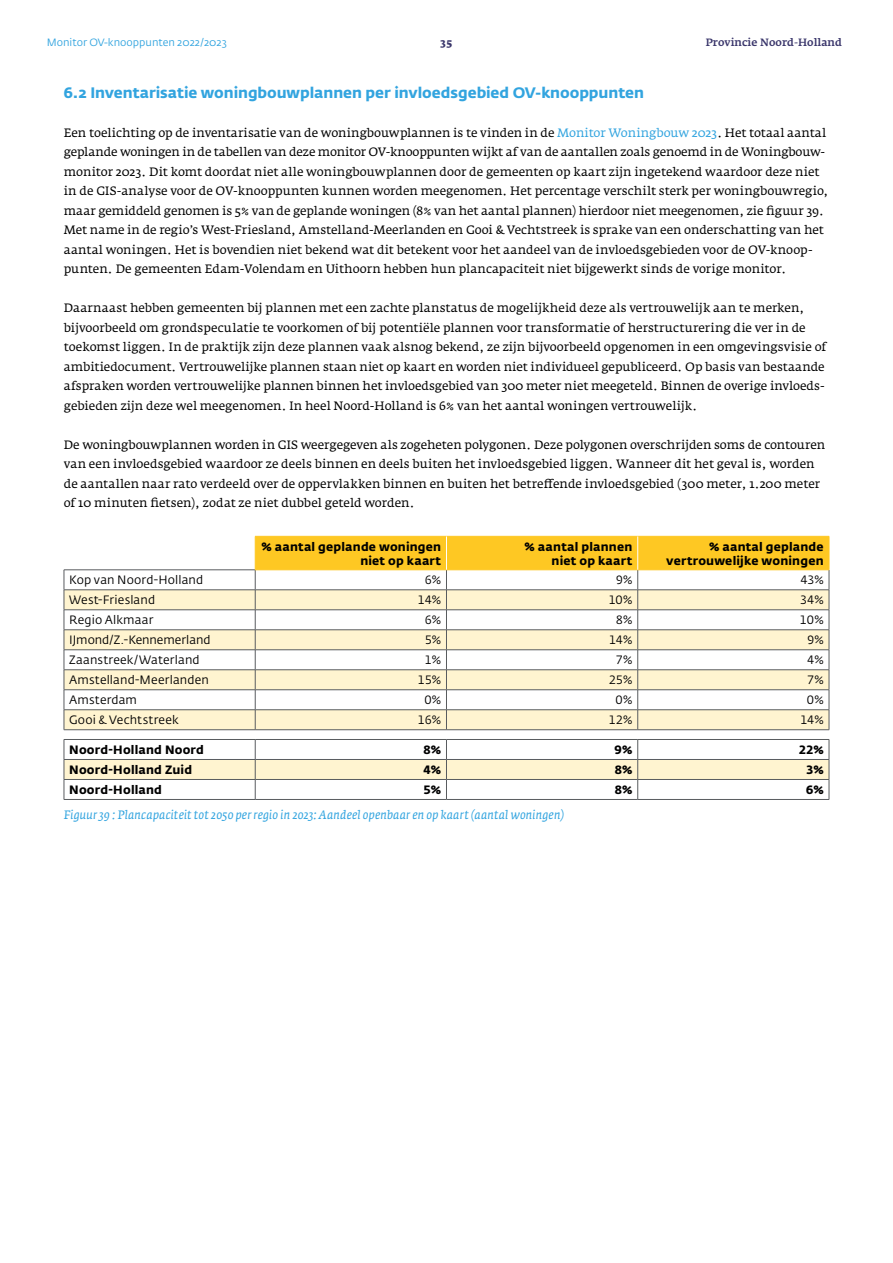
<style>
.page{position:relative;width:893px;height:1263px;background:#fff}
.page>*{position:absolute;margin:0;border:0;box-sizing:border-box;transform-origin:0 0}
.t1{font:700 15px "Fedra Sans Std";letter-spacing:-.005em;color:#32a4df}
.t2{font:12px/19.5px "Fedra Serif A Std";color:#000}
.t3{font:12px "Fedra Sans Std";letter-spacing:.01em;color:#000}
.t4{font:700 12px/13.5px "Fedra Sans Std";letter-spacing:.015em;color:#000;text-align:right}
.t5{font:italic 12px "Fedra Serif A Std";letter-spacing:.015em;color:#32a4df}
.t6{font:10.5px "Fedra Sans Std";color:#32a4df}
.t7{font:500 10.5px "Fedra Serif A Std";color:#3a366b}
.t8{font:700 10.5px "Fedra Serif A Std";color:#3a366b}
.s1{color:#32a4df}
</style>
<div class="page">
<svg style="left:64px;top:590px;width:765px;height:189px"></svg>
<hr style="left:64px;top:569px;width:191px;height:1px;background:#595c5f">
<hr style="left:64px;top:589px;width:191px;height:1px;background:#595c5f">
<hr style="left:64px;top:609px;width:191px;height:1px;background:#595c5f">
<hr style="left:64px;top:629px;width:191px;height:1px;background:#595c5f">
<hr style="left:64px;top:649px;width:191px;height:1px;background:#595c5f">
<hr style="left:64px;top:669px;width:191px;height:1px;background:#595c5f">
<hr style="left:64px;top:689px;width:191px;height:1px;background:#595c5f">
<hr style="left:64px;top:709px;width:191px;height:1px;background:#595c5f">
<svg style="left:64px;top:570px;width:1px;height:159px"></svg>
<svg style="left:255px;top:537px;width:575px;height:192px"></svg>
<hr style="left:64px;top:729px;width:191px;height:1px;background:#595c5f">
<hr style="left:255px;top:729px;width:191px;height:1px;background:#595c5f">
<hr style="left:446px;top:729px;width:192px;height:1px;background:#595c5f">
<hr style="left:638px;top:729px;width:191px;height:1px;background:#595c5f">
<hr style="left:64px;top:739px;width:191px;height:1px;background:#595c5f">
<hr style="left:255px;top:739px;width:191px;height:1px;background:#595c5f">
<hr style="left:446px;top:739px;width:192px;height:1px;background:#595c5f">
<hr style="left:638px;top:739px;width:191px;height:1px;background:#595c5f">
<hr style="left:64px;top:759px;width:191px;height:1px;background:#595c5f">
<hr style="left:255px;top:759px;width:191px;height:1px;background:#595c5f">
<hr style="left:446px;top:759px;width:192px;height:1px;background:#595c5f">
<hr style="left:638px;top:759px;width:191px;height:1px;background:#595c5f">
<hr style="left:64px;top:779px;width:191px;height:1px;background:#595c5f">
<svg style="left:64px;top:740px;width:1px;height:59px"></svg>
<hr style="left:255px;top:779px;width:191px;height:1px;background:#595c5f">
<svg style="left:255px;top:740px;width:1px;height:59px"></svg>
<hr style="left:446px;top:779px;width:192px;height:1px;background:#595c5f">
<svg style="left:446px;top:740px;width:1px;height:59px"></svg>
<hr style="left:638px;top:779px;width:191px;height:1px;background:#595c5f">
<svg style="left:637px;top:740px;width:1px;height:59px"></svg>
<svg style="left:829px;top:740px;width:1px;height:59px"></svg>
<hr style="left:64px;top:799px;width:191px;height:1px;background:#595c5f">
<hr style="left:255px;top:799px;width:191px;height:1px;background:#595c5f">
<hr style="left:446px;top:799px;width:192px;height:1px;background:#595c5f">
<hr style="left:638px;top:799px;width:191px;height:1px;background:#595c5f">
<hr style="left:255px;top:536px;width:191px;height:1px;background:#fec823">
<hr style="left:446px;top:536px;width:192px;height:1px;background:#fec823">
<hr style="left:638px;top:536px;width:191px;height:1px;background:#fec823">
<hr style="left:829px;top:536px;width:1px;height:34px;background:#fec823">
<hr style="left:255px;top:569px;width:191px;height:1px;background:#fec823">
<hr style="left:446px;top:569px;width:192px;height:1px;background:#fec823">
<hr style="left:638px;top:569px;width:191px;height:1px;background:#fec823">
<hr style="left:446px;top:536px;width:1px;height:34px;background:#fff">
<hr style="left:637px;top:536px;width:1px;height:34px;background:#fff">
<hr style="left:255px;top:536px;width:1px;height:34px;background:#fec823">
<p class="t6" style="left:47px;top:36px;width:182px">Monitor OV-knooppunten 2022/2023</p>
<p class="t8" style="left:441px;top:36px;width:13px">35</p>
<p class="t7" style="left:706px;top:36px;width:138px">Provincie Noord-Holland</p>
<p class="t1" style="left:64px;top:83px;width:582px">6.2 Inventarisatie woningbouwplannen per invloedsgebied OV-knooppunten</p>
<p class="t2" style="left:64px;top:123px;width:766px">Een toelichting op de inventarisatie van de woningbouwplannen is te vinden in de <span class="s1">Monitor Woningbouw 2023</span>. Het totaal aantal geplande woningen in de tabellen van deze monitor OV-knooppunten wijkt af van de aantallen zoals genoemd in de Woningbouw&shy;monitor 2023. Dit komt doordat niet alle woningbouwplannen door de gemeenten op kaart zijn ingetekend waardoor deze niet in de GIS-analyse voor de OV-knooppunten kunnen worden meegenomen. Het percentage verschilt sterk per woningbouwregio, maar gemiddeld genomen is 5% van de geplande woningen (8% van het aantal plannen) hierdoor niet meegenomen, zie figuur 39.<br>Met name in de regio’s West-Friesland, Amstelland-Meerlanden en Gooi &amp; Vechtstreek is sprake van een onderschatting van het aantal woningen. Het is bovendien niet bekend wat dit betekent voor het aandeel van de invloedsgebieden voor de OV-knoop&shy;punten. De gemeenten Edam-Volendam en Uithoorn hebben hun plancapaciteit niet bijgewerkt sinds de vorige monitor.</p>
<p class="t2" style="left:64px;top:298px;width:764px">Daarnaast hebben gemeenten bij plannen met een zachte planstatus de mogelijkheid deze als vertrouwelijk aan te merken, bijvoorbeeld om grondspeculatie te voorkomen of bij potentiële plannen voor transformatie of herstructurering die ver in de toekomst liggen. In de praktijk zijn deze plannen vaak alsnog bekend, ze zijn bijvoorbeeld opgenomen in een omgevingsvisie of ambitiedocument. Vertrouwelijke plannen staan niet op kaart en worden niet individueel gepubliceerd. Op basis van bestaande afspraken worden vertrouwelijke plannen binnen het invloedsgebied van 300 meter niet meegeteld. Binnen de overige invloeds&shy;gebieden zijn deze wel meegenomen. In heel Noord-Holland is 6% van het aantal woningen vertrouwelijk.</p>
<p class="t2" style="left:64px;top:435px;width:763px">De woningbouwplannen worden in GIS weergegeven als zogeheten polygonen. Deze polygonen overschrijden soms de contouren van een invloedsgebied waardoor ze deels binnen en deels buiten het invloedsgebied liggen. Wanneer dit het geval is, worden de aantallen naar rato verdeeld over de oppervlakken binnen en buiten het betreffende invloedsgebied (300 meter, 1.200 meter of 10 minuten fietsen), zodat ze niet dubbel geteld worden.</p>
<p class="t4" style="left:261px;top:540px;width:181px">% aantal geplande woningen niet op kaart</p>
<p class="t4" style="left:525px;top:540px;width:109px">% aantal plannen niet op kaart</p>
<p class="t4" style="left:666px;top:540px;width:159px">% aantal geplande vertrouwelijke woningen</p>
<p class="t3" style="left:69px;top:573px;width:135px">Kop van Noord-Holland</p>
<p class="t3" style="left:425px;top:573px;width:18px">6%</p>
<p class="t3" style="left:616px;top:573px;width:18px">9%</p>
<p class="t3" style="left:800px;top:573px;width:25px">43%</p>
<p class="t3" style="left:69px;top:593px;width:87px">West-Friesland</p>
<p class="t3" style="left:418px;top:593px;width:25px">14%</p>
<p class="t3" style="left:609px;top:593px;width:25px">10%</p>
<p class="t3" style="left:800px;top:593px;width:25px">34%</p>
<p class="t3" style="left:69px;top:613px;width:86px">Regio Alkmaar</p>
<p class="t3" style="left:425px;top:613px;width:18px">6%</p>
<p class="t3" style="left:616px;top:613px;width:18px">8%</p>
<p class="t3" style="left:800px;top:613px;width:25px">10%</p>
<p class="t3" style="left:69px;top:633px;width:143px">IJmond/Z.-Kennemerland</p>
<p class="t3" style="left:425px;top:633px;width:18px">5%</p>
<p class="t3" style="left:609px;top:633px;width:25px">14%</p>
<p class="t3" style="left:807px;top:633px;width:18px">9%</p>
<p class="t3" style="left:69px;top:653px;width:132px">Zaanstreek/Waterland</p>
<p class="t3" style="left:425px;top:653px;width:18px">1%</p>
<p class="t3" style="left:616px;top:653px;width:18px">7%</p>
<p class="t3" style="left:807px;top:653px;width:18px">4%</p>
<p class="t3" style="left:69px;top:673px;width:141px">Amstelland-Meerlanden</p>
<p class="t3" style="left:418px;top:673px;width:25px">15%</p>
<p class="t3" style="left:609px;top:673px;width:25px">25%</p>
<p class="t3" style="left:807px;top:673px;width:18px">7%</p>
<p class="t3" style="left:69px;top:693px;width:69px">Amsterdam</p>
<p class="t3" style="left:424px;top:693px;width:18px">0%</p>
<p class="t3" style="left:616px;top:693px;width:18px">0%</p>
<p class="t3" style="left:807px;top:693px;width:18px">0%</p>
<p class="t3" style="left:69px;top:713px;width:111px">Gooi &amp; Vechtstreek</p>
<p class="t3" style="left:418px;top:713px;width:25px">16%</p>
<p class="t3" style="left:609px;top:713px;width:25px">12%</p>
<p class="t3" style="left:800px;top:713px;width:25px">14%</p>
<p class="t4" style="left:69px;top:743px;width:136px">Noord-Holland Noord</p>
<p class="t4" style="left:423px;top:743px;width:19px">8%</p>
<p class="t4" style="left:615px;top:743px;width:19px">9%</p>
<p class="t4" style="left:799px;top:743px;width:27px">22%</p>
<p class="t4" style="left:69px;top:763px;width:124px">Noord-Holland Zuid</p>
<p class="t4" style="left:423px;top:763px;width:19px">4%</p>
<p class="t4" style="left:615px;top:763px;width:19px">8%</p>
<p class="t4" style="left:806px;top:763px;width:19px">3%</p>
<p class="t4" style="left:69px;top:783px;width:94px">Noord-Holland</p>
<p class="t4" style="left:424px;top:783px;width:19px">5%</p>
<p class="t4" style="left:615px;top:783px;width:19px">8%</p>
<p class="t4" style="left:806px;top:783px;width:19px">6%</p>
<p class="t5" style="left:64px;top:808px;width:502px">Figuur 39 : Plancapaciteit tot 2050 per regio in 2023: Aandeel openbaar en op kaart (aantal woningen)</p>
</div>
